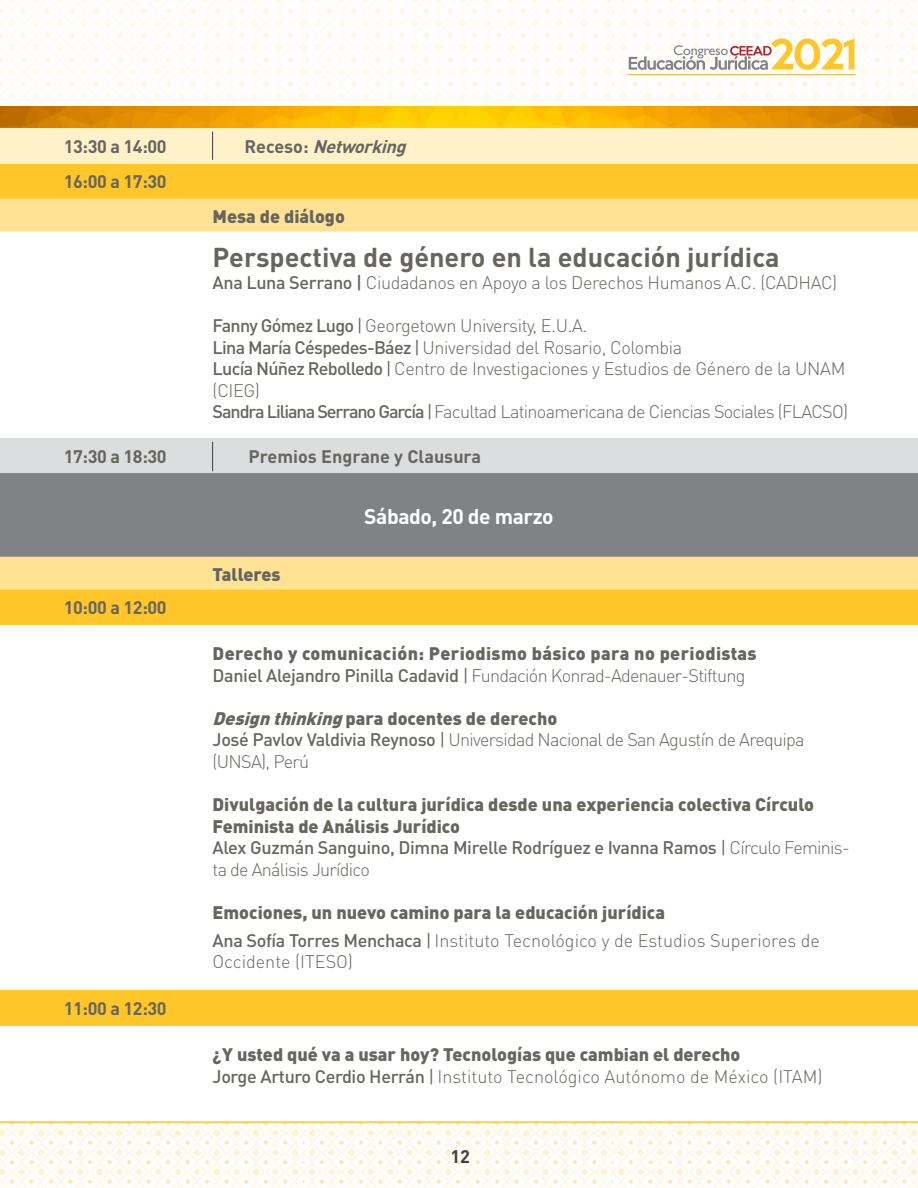
<style>
.page{position:relative;width:918px;height:1188px;background:#fff}
.page>*{position:absolute;margin:0;border:0;box-sizing:border-box;transform-origin:0 0}
.t1{font:700 27px "DIN Pro";color:#66655f}
.t2{font:700 21px "DIN Pro";letter-spacing:-.02em;color:#fff}
.t3{font:900 18px/21.6px "DIN Pro";color:#66655f}
.t4{font:300 18px/21.6px "DIN Pro";letter-spacing:-.02em;color:#66655f}
.t5{font:900 18px/21.6px "DIN Pro";letter-spacing:.02em;color:#66655f}
.t6{font:300 18px/21.6px "DIN Pro";letter-spacing:-.04em;color:#66655f}
.t7{font:700 18px "DIN Pro";letter-spacing:-.02em;color:#66655f}
.t8{font:700 18px "DIN Pro";color:#66655f}
.t9{font:italic 700 18px "DIN Pro";color:#66655f}
.t10{font:300 18px "DIN Pro";color:#66655f}
.t11{font:700 18px "DIN Pro";color:#403f38}
.s1{font-style:normal}
.s2{font-weight:500}
.s3{font-weight:400}
.s4{font-weight:300}
.s5{font-weight:900;font-style:italic}
.s6{font-weight:900}
</style>
<div class="page">
<img style="left:0;top:1123px;width:918px;height:65px">
<hr style="left:0;top:1121px;width:918px;height:2px;background:#ffc629">
<img style="left:0;top:0;width:918px;height:128px">
<hr style="left:628px;top:75px;width:227px;height:1px;background:#ffc629">
<svg style="left:629px;top:38px;width:225px;height:32px"></svg>
<div style="left:0;top:164px;width:918px;height:35px;background:#ffc629"></div>
<div style="left:0;top:199px;width:918px;height:33px;background:#ffe294"></div>
<div style="left:0;top:128px;width:213px;height:35px;background:#fff1c9"></div>
<div style="left:213px;top:128px;width:705px;height:35px;background:#fff1c9"></div>
<svg style="left:212px;top:132px;width:1px;height:28px"></svg>
<div style="left:0;top:439px;width:213px;height:35px;background:#dcddde"></div>
<div style="left:213px;top:439px;width:705px;height:35px;background:#dcddde"></div>
<svg style="left:212px;top:442px;width:1px;height:29px"></svg>
<div style="left:0;top:473px;width:918px;height:85px;background:#808285"></div>
<div style="left:0;top:590px;width:918px;height:35px;background:#ffc629"></div>
<div style="left:0;top:991px;width:918px;height:35px;background:#ffc629"></div>
<div style="left:0;top:557px;width:918px;height:33px;background:#ffe294"></div>
<p class="t7" style="left:64px;top:134px;width:104px">13:30 a 14:00</p>
<p class="t9" style="left:244px;top:134px;width:169px"><span class="s1">R e c e s o :</span> Networking</p>
<p class="t7" style="left:64px;top:169px;width:104px">16:00 a 17:30</p>
<p class="t3" style="left:213px;top:205px;width:134px">Mesa de diálogo</p>
<h1 class="t1" style="left:213px;top:239px;width:569px">Perspectiva de género en la educación jurídica</h1>
<p class="t4" style="left:213px;top:271px;width:626px"><span class="s2">Ana Luna Serrano |</span> Ciudadanos en Apoyo a los Derechos Humanos A.C. (CADHAC)</p>
<p class="t4" style="left:213px;top:314px;width:637px"><span class="s2">Fanny Gómez Lugo</span> <span class="s3">|</span> Georgetown University, E.U.A.<br><span class="s2">Lina María Céspedes-Báez</span> <span class="s3">|</span> Universidad del Rosario, Colombia<br><span class="s2">Lucía Núñez Rebolledo</span> <span class="s3">|</span> Centro de Investigaciones y Estudios de Género de la UNAM (CIEG)<br><span class="s2">Sandra Liliana Serrano García</span> <span class="s3">|</span> Facultad Latinoamericana de Ciencias Sociales (FLACSO)</p>
<p class="t7" style="left:64px;top:444px;width:104px">17:30 a 18:30</p>
<p class="t8" style="left:249px;top:444px;width:234px">Premios Engrane y Clausura</p>
<p class="t7" style="left:64px;top:595px;width:104px">10:00 a 12:00</p>
<p class="t7" style="left:64px;top:996px;width:104px">11:00 a 12:30</p>
<p class="t3" style="left:213px;top:563px;width:70px">Talleres</p>
<p class="t2" style="left:364px;top:502px;width:191px">Sábado, 20 de marzo</p>
<p class="t5" style="left:213px;top:642px;width:546px">Derecho y comunicación: Periodismo básico para no periodistas<br><span class="s2">Daniel Alejandro Pinilla Cadavid</span> <span class="s3">|</span> <span class="s4">Fundación Konrad-Adenauer-Stiftung</span></p>
<p class="t6" style="left:213px;top:707px;width:594px"><span class="s5">Designthinking</span><span class="s6">para docentes de derecho<br></span><span class="s2">José Pavlov Valdivia Reynoso</span> <span class="s3">|</span> Universidad Nacional de San Agustín de Arequipa (UNSA), Perú</p>
<p class="t3" style="left:213px;top:793px;width:639px">Divulgación de la cultura jurídica desde una experiencia colectiva Círculo Feminista de Análisis Jurídico<br><span class="s2">Alex Guzmán Sanguino, Dimna Mirelle Rodríguez e Ivanna Ramos</span> <span class="s3">|</span> <span class="s4">Círculo Feminis&shy;ta de Análisis Jurídico</span></p>
<p class="t3" style="left:213px;top:898px;width:609px;line-height:27.6px">Emociones, un nuevo camino para la educación jurídica<br><span class="s2">Ana Sofía Torres Menchaca</span> <span class="s3">|</span> <span class="s4">Instituto Tecnológico y de Estudios Superiores de</span></p>
<p class="t10" style="left:213px;top:950px;width:142px">Occidente (ITESO)</p>
<p class="t3" style="left:213px;top:1043px;width:611px">¿Y usted qué va a usar hoy? Tecnologías que cambian el derecho<br><span class="s2">Jorge Arturo Cerdio Herrán</span> <span class="s3">|</span> <span class="s4">Instituto Tecnológico Autónomo de México (ITAM)</span></p>
<p class="t11" style="left:451px;top:1144px;width:21px">12</p>
</div>
